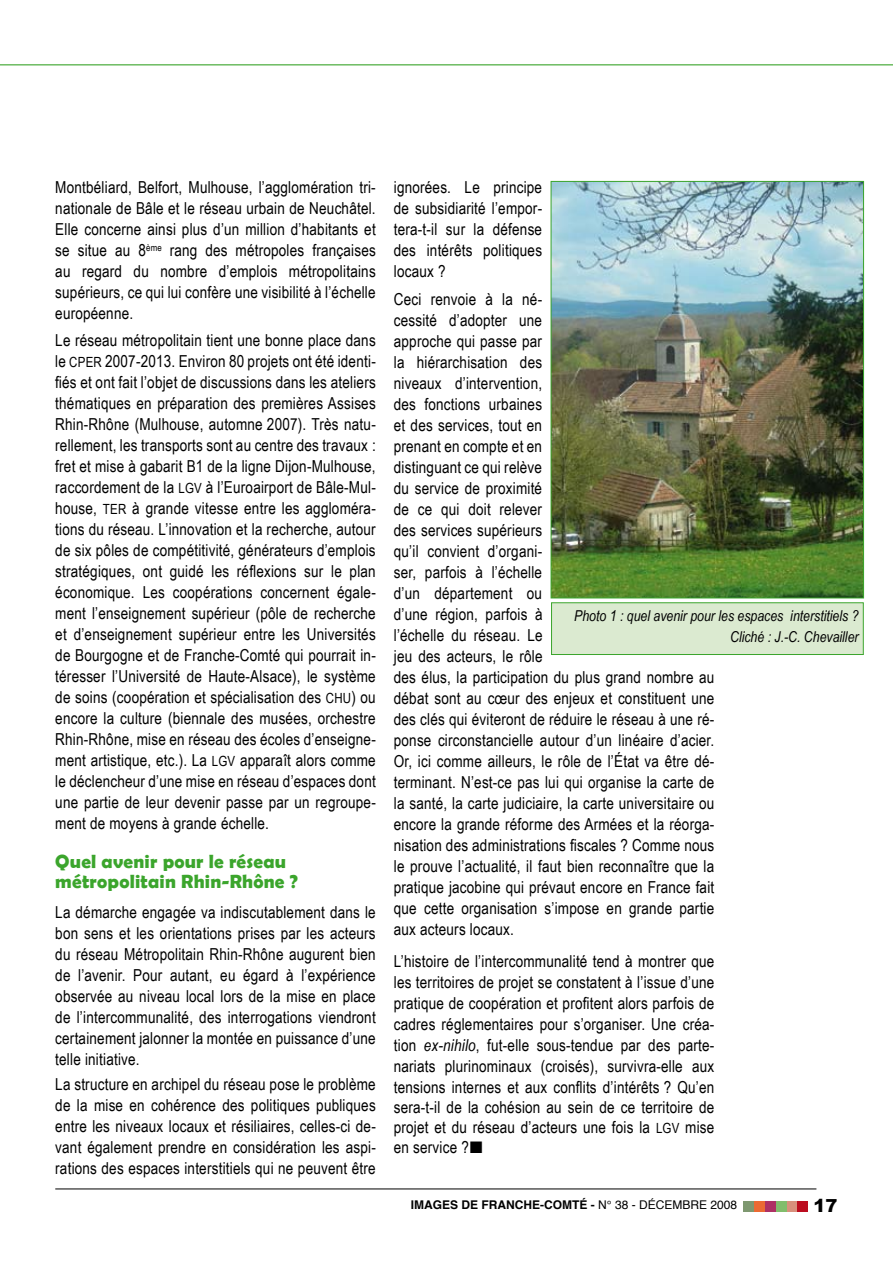
<style>
.page{position:relative;width:893px;height:1263px;background:#fff}
.page>*{position:absolute;margin:0;border:0;box-sizing:border-box;transform-origin:0 0}
.t1{font:700 19.2px/20.2px "Berlin Sans FB Demi";letter-spacing:.01em;color:#3ba52c}
.t2{font:900 18px "Arial";color:#000}
.t3{font:16.5px/21px "Arial Narrow";letter-spacing:.01em;color:#000;text-align:justify}
.t4{font:italic 15px/21px "Arial Narrow";color:#000;text-align:right}
.t5{font:700 12px "Helvetica";color:#000}
.s1{font-size:14.1px}
.s2{font-style:italic}
.s3{font-weight:400}
</style>
<div class="page">
<hr style="left:0;top:64px;width:893px;height:1px;background:#3ba52c">
<hr style="left:55px;top:1188px;width:761px;height:1px;background:#000">
<div style="left:743px;top:1201px;width:11px;height:11px;background:#7e9870"></div>
<div style="left:754px;top:1201px;width:11px;height:11px;background:#eb6a33"></div>
<div style="left:765px;top:1201px;width:11px;height:11px;background:#ae3164"></div>
<div style="left:776px;top:1201px;width:11px;height:11px;background:#81bd6c"></div>
<div style="left:787px;top:1201px;width:10px;height:11px;background:#d8907c"></div>
<div style="left:797px;top:1201px;width:11px;height:11px;background:#bc0d1f"></div>
<div style="left:551px;top:603px;width:312px;height:51px;background:#dbead0"></div>
<div style="left:551px;top:602px;width:313px;height:53px;border:1px solid #3ba52c"></div>
<img style="left:553px;top:183px;width:309px;height:413px">
<div style="left:551px;top:181px;width:313px;height:417px;border:1px solid #3ba52c"></div>
<p class="t3" style="left:55px;top:177px;width:322px">Montbéliard, Belfort, Mulhouse, l’agglomération tri&shy;nationale de Bâle et le réseau urbain de Neuchâtel.<br>Elle concerne ainsi plus d’un million d’habitants et se situe au 8<sup>ème</sup> rang des métropoles françaises au regard du nombre d’emplois métropolitains supérieurs, ce qui lui confère une visibilité à l’échelle européenne.</p>
<p class="t3" style="left:55px;top:329px;width:322px">Le réseau métropolitain tient une bonne place dans le <span class="s1">cper</span> 2007-2013. Environ 80 projets ont été identi&shy;fiés et ont fait l’objet de discussions dans les ateliers thématiques en préparation des premières Assises Rhin-Rhône (Mulhouse, automne 2007). Très natu&shy;rellement, les transports sont au centre des travaux : fret et mise à gabarit B1 de la ligne Dijon-Mulhouse, raccordement de la <span class="s1">lgv</span> à l’Euroairport de Bâle-Mul&shy;house, <span class="s1">ter</span> à grande vitesse entre les aggloméra&shy;tions du réseau. L’innovation et la recherche, autour de six pôles de compétitivité, générateurs d’emplois stratégiques, ont guidé les réflexions sur le plan économique. Les coopérations concernent égale&shy;ment l’enseignement supérieur (pôle de recherche et d’enseignement supérieur entre les Universités de Bourgogne et de Franche-Comté qui pourrait in&shy;téresser l’Université de Haute-Alsace), le système de soins (coopération et spécialisation des <span class="s1">chu</span>) ou encore la culture (biennale des musées, orchestre Rhin-Rhône, mise en réseau des écoles d’enseigne&shy;ment artistique, etc.). La <span class="s1">lgv</span> apparaît alors comme le déclencheur d’une mise en réseau d’espaces dont une partie de leur devenir passe par un regroupe&shy;ment de moyens à grande échelle.</p>
<p class="t1" style="left:55px;top:851px;width:244px">Quel avenir pour le réseau métropolitain Rhin-Rhône ?</p>
<p class="t3" style="left:55px;top:901px;width:322px">La démarche engagée va indiscutablement dans le bon sens et les orientations prises par les acteurs du réseau Métropolitain Rhin-Rhône augurent bien de l’avenir. Pour autant, eu égard à l’expérience observée au niveau local lors de la mise en place de l’intercommunalité, des interrogations viendront certainement jalonner la montée en puissance d’une telle initiative.</p>
<p class="t3" style="left:55px;top:1074px;width:322px">La structure en archipel du réseau pose le problème de la mise en cohérence des politiques publiques entre les niveaux locaux et résiliaires, celles-ci de&shy;vant également prendre en considération les aspi&shy;rations des espaces interstitiels qui ne peuvent être</p>
<p class="t3" style="left:394px;top:177px;width:150px">ignorées. Le principe de subsidiarité l’empor&shy;tera-t-il sur la défense des intérêts politiques locaux ?</p>
<p class="t3" style="left:394px;top:288px;width:322px;text-align:left">Ceci renvoie à la né-<br>cessité d’adopter une<br>approche qui passe par<br>la hiérarchisation des<br>niveaux d’intervention,<br>des fonctions urbaines<br>et des services, tout en<br>prenant en compte et en<br>distinguant ce qui relève<br>du service de proximité<br>de ce qui doit relever<br>des services supérieurs<br>qu’il convient d’organi-<br>ser, parfois à l’échelle<br>d’un département ou<br>d’une région, parfois à<br>l’échelle du réseau. Le<br>jeu des acteurs, le rôle<br>des élus, la participation du plus grand nombre au débat sont au cœur des enjeux et constituent une des clés qui éviteront de réduire le réseau à une ré&shy;ponse circonstancielle autour d’un linéaire d’acier.<br>Or, ici comme ailleurs, le rôle de l’État va être dé&shy;terminant. N’est-ce pas lui qui organise la carte de la santé, la carte judiciaire, la carte universitaire ou encore la grande réforme des Armées et la réorga&shy;nisation des administrations fiscales ? Comme nous le prouve l’actualité, il faut bien reconnaître que la pratique jacobine qui prévaut encore en France fait que cette organisation s’impose en grande partie aux acteurs locaux.</p>
<p class="t3" style="left:394px;top:950px;width:322px">L’histoire de l’intercommunalité tend à montrer que les territoires de projet se constatent à l’issue d’une pratique de coopération et profitent alors parfois de cadres réglementaires pour s’organiser. Une créa&shy;tion <span class="s2">ex-nihilo</span>, fut-elle sous-tendue par des parte&shy;nariats plurinominaux (croisés), survivra-elle aux tensions internes et aux conflits d’intérêts ? Qu’en sera-t-il de la cohésion au sein de ce territoire de projet et du réseau d’acteurs une fois la <span class="s1">lgv</span> mise en service ?</p>
<p class="t4" style="left:574px;top:605px;width:286px">Photo 1 : quel avenir pour les espaces interstitiels ?<br>Cliché : J.-C. Chevailler</p>
<p class="t5" style="left:411px;top:1194px;width:328px">IMAGES DE FRANCHE-COMTÉ - <span class="s3">N° 38 - DÉCEMBRE 2008</span></p>
<p class="t2" style="left:814px;top:1195px;width:26px">17</p>
</div>
